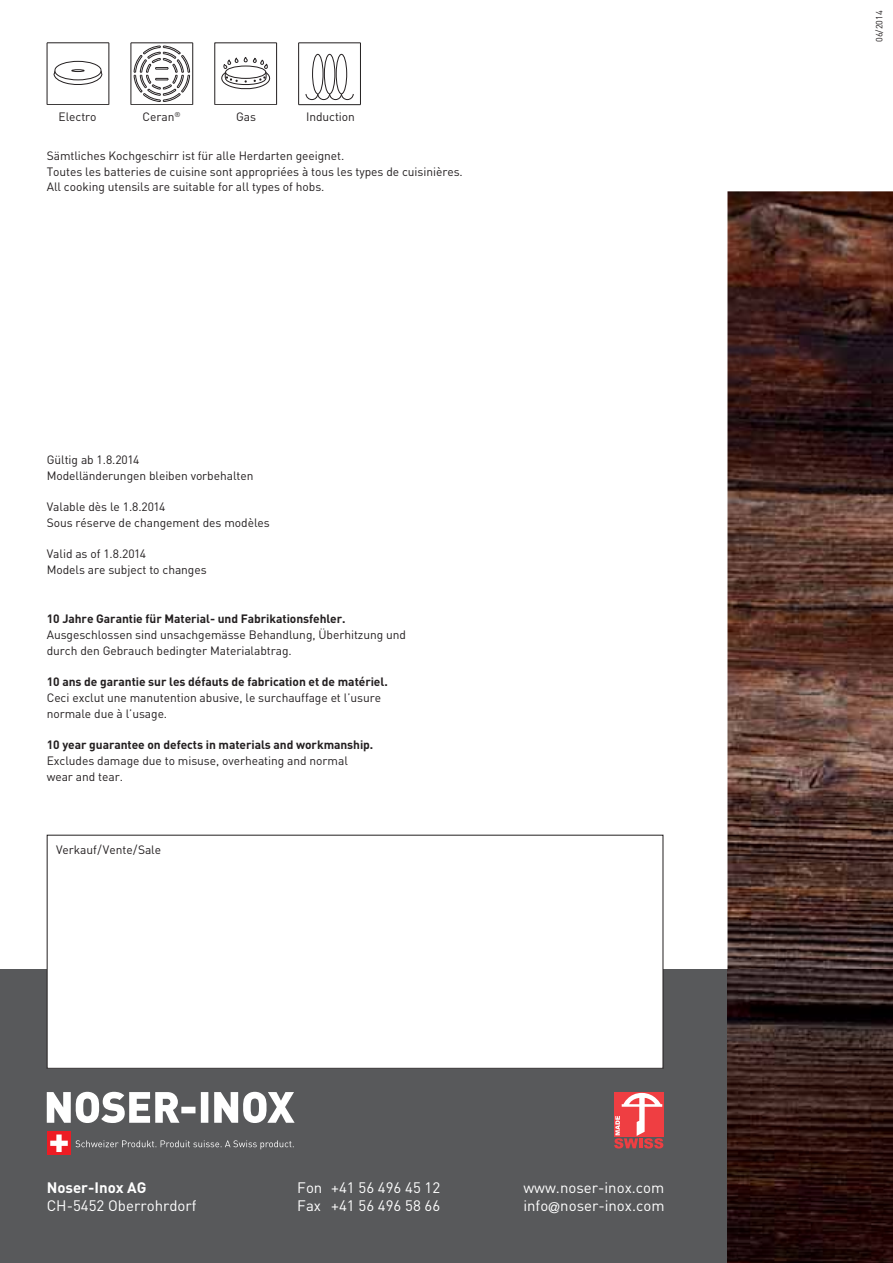
<style>
.page{position:relative;width:893px;height:1263px;background:#fff}
.page>*{position:absolute;margin:0;border:0;box-sizing:border-box;transform-origin:0 0}
.t1{font:15px/18px "DIN";color:#fff}
.t2{font:700 15px "DIN";color:#fff}
.t3{font:12px/15.8px "DIN";letter-spacing:-.005em;color:#231f20}
.t4{font:700 12px "DIN";letter-spacing:-.005em;color:#231f20}
.t5{font:9px "DIN";color:#231f20}
.s1{font-family:"Helvetica Neue LT Std"}
</style>
<div class="page">
<div style="left:0;top:969px;width:727px;height:294px;background:#58595b"></div>
<div style="left:47px;top:835px;width:616px;height:233px;background:#fff"></div>
<div style="left:47px;top:835px;width:616px;height:234px;border:1px solid #231f20"></div>
<svg style="left:76px;top:1140px;width:218px;height:9px"></svg>
<div style="left:47px;top:1131px;width:24px;height:24px;background:#ed1c24"></div>
<svg style="left:50px;top:1134px;width:18px;height:18px"></svg>
<svg style="left:47px;top:1092px;width:248px;height:31px"></svg>
<div style="left:614px;top:1092px;width:49px;height:44px;background:#ef3e42"></div>
<svg style="left:614px;top:1093px;width:49px;height:55px"></svg>
<hr style="left:131px;top:43px;width:62px;height:1px;background:#231f20">
<hr style="left:131px;top:43px;width:1px;height:62px;background:#231f20">
<hr style="left:131px;top:104px;width:62px;height:1px;background:#231f20">
<hr style="left:192px;top:43px;width:1px;height:62px;background:#231f20">
<svg style="left:133px;top:45px;width:57px;height:57px"></svg>
<svg style="left:53px;top:61px;width:49px;height:24px"></svg>
<hr style="left:47px;top:43px;width:1px;height:62px;background:#231f20">
<hr style="left:109px;top:43px;width:1px;height:62px;background:#231f20">
<hr style="left:47px;top:104px;width:62px;height:1px;background:#231f20">
<hr style="left:47px;top:43px;width:62px;height:1px;background:#231f20">
<svg style="left:214px;top:43px;width:63px;height:62px"></svg>
<hr style="left:299px;top:104px;width:61px;height:1px;background:#231f20">
<hr style="left:299px;top:43px;width:61px;height:1px;background:#231f20">
<hr style="left:298px;top:43px;width:1px;height:62px;background:#231f20">
<hr style="left:360px;top:43px;width:1px;height:62px;background:#231f20">
<svg style="left:305px;top:54px;width:49px;height:46px"></svg>
<img style="left:727px;top:191px;width:166px;height:778px">
<img style="left:727px;top:969px;width:166px;height:294px">
<p class="t3" style="left:59px;top:110px;width:40px">Electro</p>
<p class="t3" style="left:143px;top:110px;width:39px">Ceran<sup>®</sup></p>
<p class="t3" style="left:236px;top:110px;width:21px">Gas</p>
<p class="t3" style="left:306px;top:110px;width:50px">Induction</p>
<p class="t3" style="left:47px;top:149px;width:418px">Sämtliches Kochgeschirr ist für alle Herdarten geeignet.<br>Toutes les batteries de cuisine sont appropriées à tous les types de cuisinières.<br>All cooking utensils are suitable for all types of hobs.</p>
<p class="t3" style="left:47px;top:453px;width:208px">Gültig ab 1.8.2014<br>Modelländerungen bleiben vorbehalten</p>
<p class="t3" style="left:47px;top:500px;width:224px">Valable dès le 1.8.2014<br>Sous réserve de changement des modèles</p>
<p class="t3" style="left:47px;top:547px;width:161px">Valid as of 1.8.2014<br>Models are subject to changes</p>
<p class="t4" style="left:47px;top:615px;width:300px">10 Jahre Garantie für Material- und Fabrikationsfehler.</p>
<p class="t3" style="left:47px;top:628px;width:361px">Ausgeschlossen sind unsachgemässe Behandlung, Über hit zung und durch den Gebrauch be ding ter Ma te ri al ab trag.</p>
<p class="t4" style="left:47px;top:678px;width:342px">10 ans de garantie sur les défauts de fabrication et de matériel.</p>
<p class="t3" style="left:47px;top:691px;width:336px">Ceci exclut une manutention abusive, le surchauffage et l’usure normale due à l’usage.</p>
<p class="t4" style="left:47px;top:741px;width:328px">10 year guarantee on defects in materials and workmanship.</p>
<p class="t3" style="left:47px;top:754px;width:303px">Excludes damage due to misuse, overheating and normal wear and tear.</p>
<p class="t3" style="left:56px;top:843px;width:107px">Verkauf/Vente/Sale</p>
<p class="t2" style="left:47px;top:1183px;width:101px">Noser-Inox AG</p>
<p class="t1" style="left:47px;top:1199px;width:151px">CH-5452 Oberrohrdorf</p>
<p class="t1" style="left:297px;top:1180px;width:144px">Fon +41 56 496 45 12<br>Fax +41 56 496 58 66</p>
<p class="t1" style="left:523px;top:1180px;width:143px">www.noser-inox.com info<span class="s1">@</span>noser-inox.com</p>
<p class="t5" style="left:876px;top:42px;width:33px;rotate:-90deg">06/2014</p>
</div>
